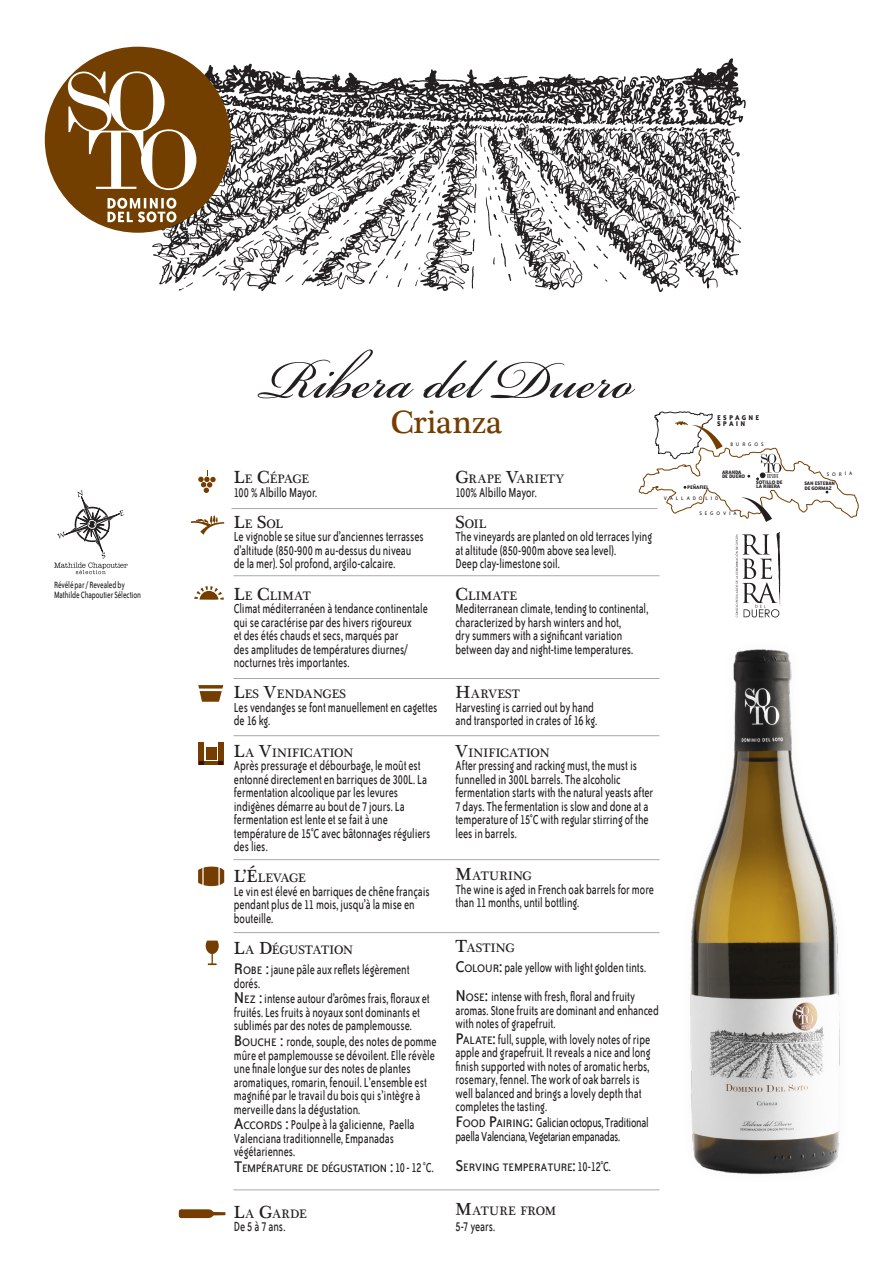
<style>
.page{position:relative;width:893px;height:1263px;background:#fff}
.page>*{position:absolute;margin:0;border:0;box-sizing:border-box;transform-origin:0 0}
.t1{font:84px "Bickham Script Pro";color:#231f20}
.t2{font:33px "Plantagenet Cherokee";letter-spacing:.005em;color:#753e00}
.t3{font:15px/13.5px "Bailey Sans ITC";color:#231f20;scale:.75 1}
.t4{font:15px/13.5px "Bailey Sans ITC";letter-spacing:-.03em;color:#231f20;scale:.75 1}
.t5{font:12.6px "Plantagenet Cherokee";letter-spacing:.015em;color:#231f20}
.t6{font:12.6px "Bailey Sans ITC";letter-spacing:-.02em;color:#231f20}
.t7{font:12.6px "Plantagenet Cherokee";letter-spacing:-.025em;color:#231f20}
.t8{font:10.5px "Bailey Sans ITC";letter-spacing:-.01em;color:#231f20;scale:.75 1}
.t9{font:700 7.95px/5.8px "Bailey Sans ITC";letter-spacing:.28em;color:#231f20}
.t10{font:700 5.85px/4.2px "Bailey Sans ITC";letter-spacing:-.02em;color:#231f20}
.t11{font:5.85px "Bailey Sans ITC";letter-spacing:.485em;color:#231f20}
.s1{font-size:18px}
.s2{font-size:12.6px}
.s3{font-size:15px}
</style>
<div class="page">
<svg style="left:198px;top:470px;width:18px;height:23px"></svg>
<svg style="left:191px;top:515px;width:33px;height:20px"></svg>
<svg style="left:194px;top:586px;width:30px;height:14px"></svg>
<svg style="left:198px;top:685px;width:25px;height:17px"></svg>
<div style="left:198px;top:742px;width:6px;height:23px;background:#753e00"></div>
<div style="left:218px;top:742px;width:6px;height:23px;background:#753e00"></div>
<svg style="left:199px;top:761px;width:24px;height:4px"></svg>
<div style="left:206px;top:747px;width:10px;height:13px;background:#753e00"></div>
<svg style="left:198px;top:866px;width:26px;height:20px"></svg>
<svg style="left:206px;top:940px;width:13px;height:25px"></svg>
<svg style="left:179px;top:1209px;width:47px;height:9px"></svg>
<img style="left:690px;top:649px;width:150px;height:526px">
<hr style="left:232px;top:508px;width:426px;height:1px;background:#a8a9ad">
<hr style="left:233px;top:575px;width:426px;height:1px;background:#a8a9ad">
<hr style="left:233px;top:678px;width:426px;height:1px;background:#a8a9ad">
<hr style="left:233px;top:735px;width:426px;height:1px;background:#a8a9ad">
<hr style="left:233px;top:859px;width:426px;height:1px;background:#a8a9ad">
<hr style="left:233px;top:932px;width:426px;height:1px;background:#a8a9ad">
<hr style="left:233px;top:1189px;width:426px;height:1px;background:#a8a9ad">
<svg style="left:54px;top:490px;width:74px;height:84px"></svg>
<img style="left:139px;top:46px;width:607px;height:247px">
<svg style="left:45px;top:47px;width:186px;height:186px"></svg>
<svg style="left:639px;top:411px;width:220px;height:111px"></svg>
<img style="left:735px;top:532px;width:46px;height:86px">
<p class="t8" style="left:54px;top:580px;width:96px">Révélé par / Revealed by</p>
<p class="t8" style="left:54px;top:589px;width:118px">Mathilde Chapoutier Sélection</p>
<p class="t1" style="left:259px;top:319px;width:376px">Ribera del Duero</p>
<p class="t2" style="left:391px;top:402px;width:113px">Crianza</p>
<p class="t9" style="left:717px;top:415px;width:44px">ESPAGNE<br>SPAIN</p>
<p class="t11" style="left:730px;top:441px;width:35px">BURGOS</p>
<p class="t5" style="left:234px;top:471px;width:77px"><span class="s1">L</span>E <span class="s1">C</span>ÉPAGE</p>
<p class="t3" style="left:234px;top:486px;width:113px">100 % Albillo Mayor.</p>
<p class="t5" style="left:234px;top:516px;width:50px"><span class="s1">L</span>E <span class="s1">S</span>OL</p>
<p class="t3" style="left:234px;top:530px;width:255px">Le vignoble se situe sur d’anciennes terrasses d’altitude (850-900 m au-dessus du niveau de la mer). Sol profond, argilo-calcaire.</p>
<p class="t5" style="left:234px;top:588px;width:79px"><span class="s1">L</span>E <span class="s1">C</span>LIMAT</p>
<p class="t3" style="left:234px;top:602px;width:260px">Climat méditerranéen à tendance continentale qui se caractérise par des hivers rigoureux<br>et des étés chauds et secs, marqués par<br>des amplitudes de températures diurnes/ nocturnes très importantes.</p>
<p class="t5" style="left:234px;top:686px;width:113px"><span class="s1">L</span>ES <span class="s1">V</span>ENDANGES</p>
<p class="t3" style="left:234px;top:701px;width:273px">Les vendanges se font manuellement en cagettes de 16 kg.</p>
<p class="t5" style="left:234px;top:745px;width:121px"><span class="s1">L</span>A <span class="s1">V</span>INIFICATION</p>
<p class="t3" style="left:234px;top:759px;width:264px">Après pressurage et débourbage, le moût est entonné directement en barriques de 300L. La fermentation alcoolique par les levures indigènes démarre au bout de 7 jours. La fermentation est lente et se fait à une température de 15°C avec bâtonnages réguliers des lies.</p>
<p class="t5" style="left:234px;top:870px;width:73px"><span class="s1">L’É</span>LEVAGE</p>
<p class="t3" style="left:234px;top:885px;width:263px">Le vin est élevé en barriques de chêne français pendant plus de 11 mois, jusqu’à la mise en bouteille.</p>
<p class="t7" style="left:234px;top:942px;width:121px"><span class="s1">L</span>A <span class="s1">D</span>ÉGUSTATION</p>
<p class="t3" style="left:234px;top:963px;width:236px"><span class="s1">R</span><span class="s2">OBE</span> <span class="s1">:</span> jaune pâle aux reflets légèrement dorés.</p>
<p class="t3" style="left:234px;top:992px;width:263px"><span class="s1">N</span><span class="s2">EZ</span> <span class="s1">:</span> intense autour d’arômes frais, floraux et fruités. Les fruits à noyaux sont dominants et sublimés par des notes de pamplemousse.</p>
<p class="t3" style="left:234px;top:1035px;width:272px"><span class="s1">B</span><span class="s2">OUCHE</span> <span class="s1">:</span> ronde, souple, des notes de pomme mûre et pamplemousse se dévoilent. Elle révèle une finale longue sur des notes de plantes aromatiques, romarin, fenouil. L’ensemble est magnifié par le travail du bois qui s’intègre à merveille dans la dégustation.</p>
<p class="t3" style="left:234px;top:1118px;width:242px"><span class="s1">A</span><span class="s2">CCORDS</span> <span class="s1">:</span> Poulpe à la galicienne, Paella<br>Valenciana traditionnelle, Empanadas végétariennes.</p>
<p class="t6" style="left:234px;top:1161px;width:201px"><span class="s1">T</span>EMPÉRATURE DE DÉGUSTATION <span class="s1">:</span> <span class="s3">10 - 12 °C.</span></p>
<p class="t5" style="left:234px;top:1206px;width:74px"><span class="s1">L</span>A <span class="s1">G</span>ARDE</p>
<p class="t3" style="left:234px;top:1220px;width:70px">De 5 à 7 ans.</p>
<p class="t10" style="left:722px;top:470px;width:25px">ARANDA<br>DE DUERO</p>
<p class="t5" style="left:455px;top:471px;width:110px"><span class="s1">G</span>RAPE <span class="s1">V</span>ARIETY</p>
<p class="t3" style="left:455px;top:486px;width:110px">100% Albillo Mayor.</p>
<p class="t5" style="left:455px;top:516px;width:32px"><span class="s1">S</span>OIL</p>
<p class="t3" style="left:455px;top:530px;width:264px">The vineyards are planted on old terraces lying at altitude (850-900m above sea level).<br>Deep clay-limestone soil.</p>
<p class="t5" style="left:455px;top:588px;width:63px"><span class="s1">C</span>LIMATE</p>
<p class="t3" style="left:455px;top:602px;width:259px">Mediterranean climate, tending to continental, characterized by harsh winters and hot,<br>dry summers with a significant variation between day and night-time temperatures.</p>
<p class="t5" style="left:455px;top:686px;width:66px"><span class="s1">H</span>ARVEST</p>
<p class="t3" style="left:455px;top:701px;width:190px">Harvesting is carried out by hand and transported in crates of 16 kg.</p>
<p class="t5" style="left:455px;top:745px;width:96px"><span class="s1">V</span>INIFICATION</p>
<p class="t3" style="left:455px;top:759px;width:265px">After pressing and racking must, the must is funnelled in 300L barrels. The alcoholic fermentation starts with the natural yeasts after 7 days. The fermentation is slow and done at a temperature of 15°C with regular stirring of the lees in barrels.</p>
<p class="t5" style="left:455px;top:868px;width:78px"><span class="s1">M</span>ATURING</p>
<p class="t3" style="left:455px;top:883px;width:266px">The wine is aged in French oak barrels for more than 11 months, until bottling.</p>
<p class="t5" style="left:455px;top:940px;width:61px"><span class="s1">T</span>ASTING</p>
<p class="t3" style="left:455px;top:961px;width:256px"><span class="s1">C</span><span class="s2">OLOUR</span><span class="s1">:</span> pale yellow with light golden tints.</p>
<p class="t3" style="left:455px;top:990px;width:273px"><span class="s1">N</span><span class="s2">OSE</span><span class="s1">:</span> intense with fresh, floral and fruity aromas. Stone fruits are dominant and enhanced with notes of grapefruit.</p>
<p class="t3" style="left:455px;top:1033px;width:262px"><span class="s1">P</span><span class="s2">ALATE</span><span class="s1">:</span> full, supple, with lovely notes of ripe apple and grapefruit. It reveals a nice and long finish supported with notes of aromatic herbs, rosemary, fennel. The work of oak barrels is well balanced and brings a lovely depth that completes the tasting.</p>
<p class="t4" style="left:455px;top:1116px;width:259px"><span class="s1">F</span><span class="s2">OOD</span> <span class="s1">P</span><span class="s2">AIR ING</span><span class="s1">:</span> Galician octopus, Traditional paella Valenciana, Vegetarian empanadas.</p>
<p class="t6" style="left:455px;top:1161px;width:157px"><span class="s1">S</span>ERVING TEMPERATURE<span class="s1">:</span> <span class="s3">10-12°C.</span></p>
<p class="t5" style="left:455px;top:1203px;width:102px"><span class="s1">M</span>ATURE FROM</p>
<p class="t3" style="left:455px;top:1220px;width:55px">5-7 years.</p>
<p class="t10" style="left:687px;top:485px;width:23px">PEÑAFIEL</p>
<p class="t11" style="left:699px;top:510px;width:39px">SEGOVIA</p>
<p class="t11" style="left:664px;top:495px;width:56px">VALLADOLID</p>
<p class="t11" style="left:827px;top:471px;width:27px">SORIA</p>
<p class="t10" style="left:756px;top:480px;width:28px">SOTILLO DE<br>LA RIBERA</p>
<p class="t10" style="left:804px;top:481px;width:32px">SAN ESTEBAN<br>DE GORMAZ</p>
</div>
